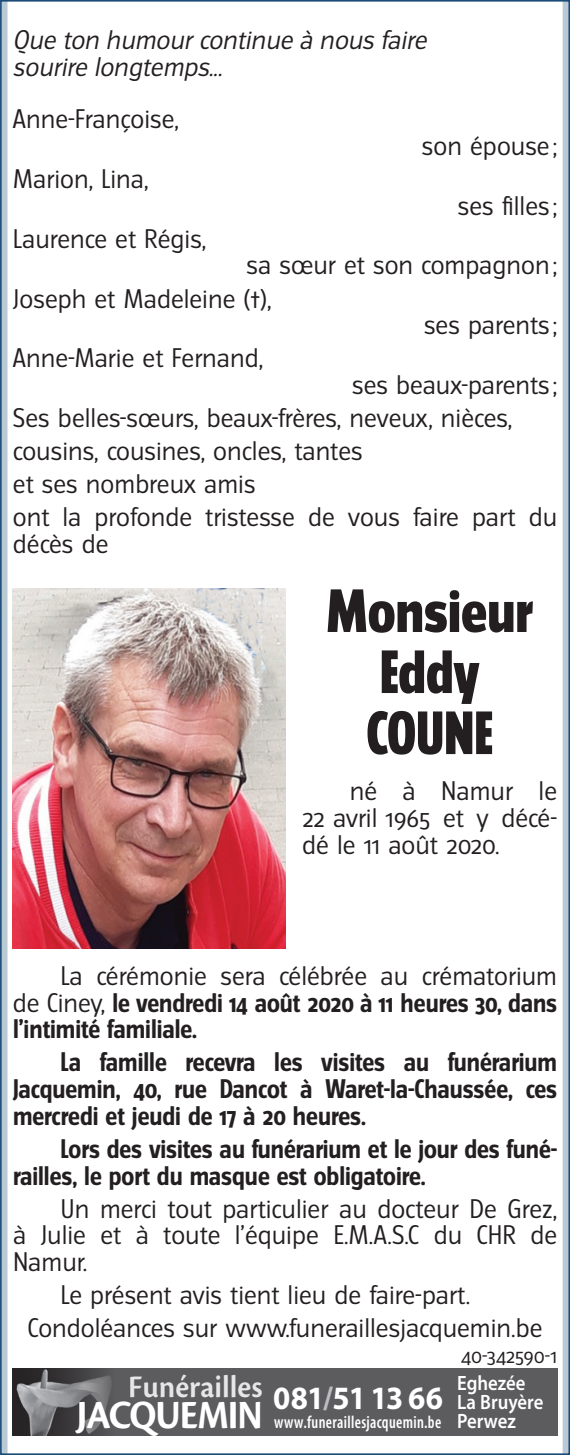
<style>
.page{position:relative;width:570px;height:1455px;background:#fff}
.page>*{position:absolute;margin:0;border:0;box-sizing:border-box;transform-origin:0 0}
.t1{font:800 54.6px/60.9px "Turmino";color:#231f20;text-align:center}
.t2{font:700 41.7px "Cronos Pro";letter-spacing:-.025em;color:#fff;scale:.91 1}
.t3{font:600 32.7px "Cronos Pro";color:#fff;scale:.95 1}
.t4{font:24px/33px "Turmino";color:#231f20}
.t5{font:700 24px/26.7px "Turmino";color:#231f20;text-align:justify}
.t6{font:italic 24px/26.7px "Turmino";color:#231f20}
.t7{font:600 20.7px/19.2px "Myriad Pro";color:#fff;scale:.9 1}
.t8{font:19.2px "Turmino";letter-spacing:-.01em;color:#231f20}
.t9{font:600 condensed 17.7px "Myriad Pro";letter-spacing:.02em;color:#fff;scale:.89 1}
.s1{font-weight:400}
</style>
<div class="page">
<svg style="left:0;top:0;width:8px;height:1454px;background:#94acbf"></svg>
<div style="left:562px;top:0;width:8px;height:1454px;background:#bacad5"></div>
<div style="left:13px;top:1368px;width:544px;height:67px;background:#5c5c5f"></div>
<img style="left:13px;top:1368px;width:98px;height:67px">
<img style="left:13px;top:589px;width:272px;height:359px">
<p class="t6" style="left:13px;top:27px;width:420px">Que ton humour continue à nous faire sourire longtemps...</p>
<p class="t4" style="left:13px;top:103px;width:167px">Anne-Françoise,</p>
<p class="t4" style="left:422px;top:129px;width:137px">son épouse;</p>
<p class="t4" style="left:13px;top:162px;width:137px">Marion, Lina,</p>
<p class="t4" style="left:458px;top:189px;width:101px">ses filles ;</p>
<p class="t4" style="left:13px;top:222px;width:195px">Laurence et Régis,</p>
<p class="t4" style="left:13px;top:249px;width:545px;text-indent:233px">sa sœur et son compagnon;<br>Joseph et Madeleine (†),</p>
<p class="t4" style="left:424px;top:308px;width:135px">ses parents ;</p>
<p class="t4" style="left:13px;top:341px;width:252px">Anne-Marie et Fernand,</p>
<p class="t4" style="left:13px;top:368px;width:545px;text-indent:339px">ses beaux-parents ; Ses belles-sœurs, beaux-frères, neveux, nièces, cousins, cousines, oncles, tantes<br>et ses nombreux amis<br>ont la profonde tristesse de vous faire part du</p>
<p class="t4" style="left:13px;top:527px;width:97px">décès de</p>
<h1 class="t1" style="left:326px;top:580px;width:208px">Monsieur<br>Eddy<br>COUNE</h1>
<p class="t4" style="left:302px;top:777px;width:256px;line-height:26.7px;text-align:justify;text-indent:47px">né à Namur le 22 avril 1965 et y décé&shy;dé le 11 août 2020.</p>
<p class="t5" style="left:13px;top:962px;width:546px;text-indent:47px"><span class="s1">La cérémonie sera célébrée au crématorium de Ciney,</span> le vendredi 14 août 2020 à 11 heures 30, dans l’intimité familiale.</p>
<p class="t5" style="left:13px;top:1048px;width:545px;text-indent:47px">La famille recevra les visites au funérarium Jacquemin, 40, rue Dancot à Waret-la-Chaussée, ces mercredi et jeudi de 17 à 20 heures.</p>
<p class="t5" style="left:13px;top:1135px;width:546px;text-indent:47px">Lors des visites au funérarium et le jour des funé&shy;railles, le port du masque est obligatoire.</p>
<p class="t4" style="left:13px;top:1194px;width:545px;line-height:26.7px;text-align:justify;text-indent:47px">Un merci tout particulier au docteur De Grez, à Julie et à toute l’équipe E.M.A.S.C du CHR de Namur.</p>
<p class="t4" style="left:28px;top:1278px;width:516px;text-indent:33px">Le présent avis tient lieu de faire-part.<br>Condoléances sur www.funeraillesjacquemin.be</p>
<p class="t8" style="left:461px;top:1343px;width:97px">40‑342590‑1</p>
<h3 class="t3" style="left:129px;top:1367px;width:142px">Funérailles</h3>
<p class="t7" style="left:457px;top:1372px;width:97px">Eghezée<br>La Bruyère<br>Perwez</p>
<h2 class="t2" style="left:77px;top:1390px;width:404px">JACQUEMIN <sup>081</sup><sup>/</sup><sup>51</sup> <sup>13</sup> <sup>66</sup></h2>
<p class="t9" style="left:274px;top:1411px;width:189px">www.funeraillesjacquemin.be</p>
</div>
